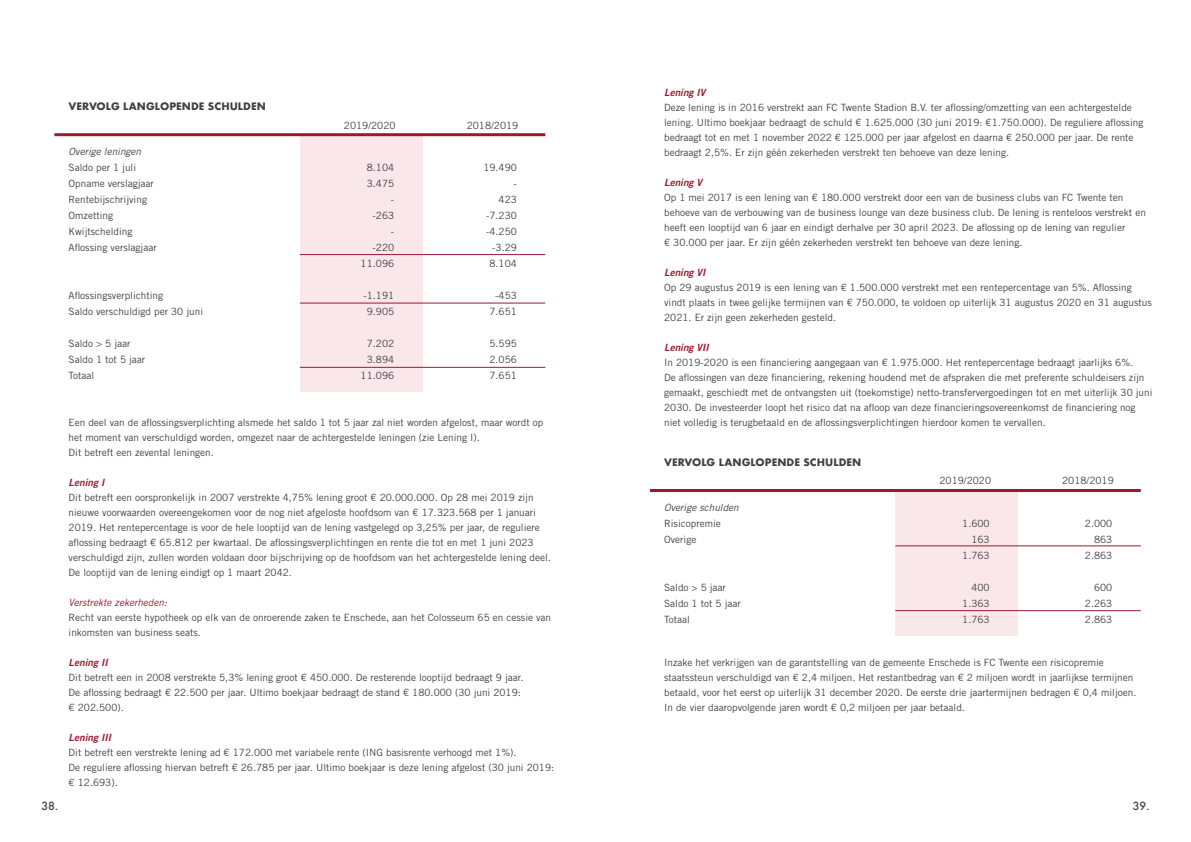
<style>
.page{position:relative;width:1191px;height:842px;background:#fff}
.page>*{position:absolute;margin:0;border:0;box-sizing:border-box;transform-origin:0 0}
.t1{font:500 11px "Futura";color:#424241}
.t2{font:10px/16px "Trade Gothic LT Std";color:#424241}
.t3{font:10px "Trade Gothic LT Std Bd 2 Obl";color:#9c182f}
.t4{font:700 10px "Futura";color:#424241}
.t5{font:italic 10px "Trade Gothic LT Std";color:#424241}
.t6{font:italic 10px "Trade Gothic LT Std";color:#9c182f}
.s1{color:#9c182f}
</style>
<div class="page">
<div style="left:300px;top:136px;width:122px;height:255px;background:#fae7ea"></div>
<hr style="left:54px;top:133px;width:491px;height:3px;background:#9c182f">
<hr style="left:300px;top:254px;width:245px;height:1px;background:#9c182f">
<hr style="left:300px;top:303px;width:245px;height:1px;background:#9c182f">
<hr style="left:300px;top:367px;width:245px;height:1px;background:#9c182f">
<div style="left:895px;top:492px;width:123px;height:144px;background:#fae7ea"></div>
<hr style="left:650px;top:489px;width:490px;height:3px;background:#9c182f">
<hr style="left:895px;top:545px;width:245px;height:1px;background:#9c182f">
<hr style="left:895px;top:610px;width:245px;height:1px;background:#9c182f">
<p class="t4" style="left:69px;top:99px;width:199px">VERVOLG LANGLOPENDE SCHULDEN</p>
<p class="t5" style="left:69px;top:145px;width:74px">Overige leningen</p>
<p class="t2" style="left:69px;top:159px;width:90px">Saldo per 1 juli<br>Opname verslagjaar<br>Rentebijschrijving<br>Omzetting<br>Kwijtschelding<br>Aflossing verslagjaar</p>
<p class="t2" style="left:69px;top:287px;width:136px">Aflossingsverplichting<br>Saldo verschuldigd per 30 juni</p>
<p class="t2" style="left:69px;top:335px;width:78px">Saldo &gt; 5 jaar<br>Saldo 1 tot 5 jaar<br>Totaal</p>
<p class="t2" style="left:344px;top:117px;width:53px">2019/2020</p>
<p class="t2" style="left:467px;top:117px;width:53px">2018/2019</p>
<p class="t2" style="left:360px;top:159px;width:35px;text-align:right">8.104<br>3.475<br>-<br>-263<br>-<br>-220<br>11.096</p>
<p class="t2" style="left:363px;top:287px;width:32px;text-align:center">-1.191<br>9.905</p>
<p class="t2" style="left:360px;top:335px;width:35px;text-align:right">7.202<br>3.894<br>11.096</p>
<p class="t2" style="left:483px;top:159px;width:35px;text-align:right">19.490 -<br>423 -7.230 -4.250 -3.29<br>8.104</p>
<p class="t2" style="left:489px;top:287px;width:29px;text-align:center">-453<br>7.651</p>
<p class="t2" style="left:489px;top:335px;width:29px;text-align:justify">5.595<br>2.056<br>7.651</p>
<p class="t2" style="left:69px;top:415px;width:476px;line-height:15px">Een deel van de aflossingsverplichting alsmede het saldo 1 tot 5 jaar zal niet worden afgelost, maar wordt op het moment van verschuldigd worden, omgezet naar de achtergestelde leningen (zie Lening I).<br>Dit betreft een zevental leningen.</p>
<p class="t3" style="left:69px;top:476px;width:37px">Lening I</p>
<p class="t2" style="left:69px;top:490px;width:484px;line-height:15px">Dit betreft een oorspronkelijk in 2007 verstrekte 4,75% lening groot € 20.000.000. Op 28 mei 2019 zijn nieuwe voorwaarden overeengekomen voor de nog niet afgeloste hoofdsom van € 17.323.568 per 1 januari 2019. Het rentepercentage is voor de hele looptijd van de lening vastgelegd op 3,25% per jaar, de reguliere aflossing bedraagt € 65.812 per kwartaal. De aflossingsverplichtingen en rente die tot en met 1 juni 2023 verschuldigd zijn, zullen worden voldaan door bijschrijving op de hoofdsom van het achtergestelde lening deel.<br>De looptijd van de lening eindigt op 1 maart 2042.</p>
<p class="t6" style="left:69px;top:596px;width:100px">Verstrekte zekerheden:</p>
<p class="t2" style="left:69px;top:610px;width:484px;line-height:15px">Recht van eerste hypotheek op elk van de onroerende zaken te Enschede, aan het Colosseum 65 en cessie van inkomsten van business seats.</p>
<p class="t3" style="left:69px;top:656px;width:41px">Lening II</p>
<p class="t2" style="left:69px;top:670px;width:456px;line-height:15px">Dit betreft een in 2008 verstrekte 5,3% lening groot € 450.000. De resterende looptijd bedraagt 9 jaar.<br>De aflossing bedraagt € 22.500 per jaar. Ultimo boekjaar bedraagt de stand € 180.000 (30 juni 2019: € 202.500).</p>
<p class="t3" style="left:69px;top:731px;width:44px">Lening III</p>
<p class="t2" style="left:69px;top:745px;width:487px;line-height:15px">Dit betreft een verstrekte lening ad € 172.000 met variabele rente (ING basisrente verhoogd met 1%).<br>De reguliere aflossing hiervan betreft € 26.785 per jaar. Ultimo boekjaar is deze lening afgelost (30 juni 2019: € 12.693).</p>
<p class="t3" style="left:664px;top:86px;width:43px">Lening IV</p>
<p class="t2" style="left:664px;top:100px;width:481px;line-height:15px">Deze lening is in 2016 verstrekt aan FC Twente Stadion B.V. ter aflossing/omzetting van een achtergestelde lening. Ultimo boekjaar bedraagt de schuld € 1.625.000 (30 juni 2019: €1.750.000). De reguliere aflossing bedraagt tot en met 1 november 2022 € 125.000 per jaar afgelost en daarna € 250.000 per jaar. De rente bedraagt 2,5%. Er zijn géén zekerheden verstrekt ten behoeve van deze lening.</p>
<p class="t3" style="left:664px;top:176px;width:40px">Lening V</p>
<p class="t2" style="left:664px;top:190px;width:483px;line-height:15px">Op 1 mei 2017 is een lening van € 180.000 verstrekt door een van de business clubs van FC Twente ten behoeve van de verbouwing van de business lounge van deze business club. De lening is renteloos verstrekt en heeft een looptijd van 6 jaar en eindigt derhalve per 30 april 2023. De aflossing op de lening van regulier<br>€ 30.000 per jaar. Er zijn géén zekerheden verstrekt ten behoeve van deze lening.</p>
<p class="t3" style="left:664px;top:266px;width:43px">Lening VI</p>
<p class="t2" style="left:664px;top:280px;width:489px;line-height:15px">Op 29 augustus 2019 is een lening van € 1.500.000 verstrekt met een rentepercentage van 5%. Aflossing vindt plaats in twee gelijke termijnen van € 750.000, te voldoen op uiterlijk 31 augustus 2020 en 31 augustus<br>2021. Er zijn geen zekerheden gesteld.</p>
<p class="t3" style="left:664px;top:341px;width:46px">Lening VII</p>
<p class="t2" style="left:664px;top:355px;width:490px;line-height:15px">In 2019-2020 is een financiering aangegaan van € 1.975.000. Het rentepercentage bedraagt jaarlijks 6%.<br>De aflossingen van deze financiering, rekening houdend met de afspraken die met preferente schuldeisers zijn gemaakt, geschiedt met de ontvangsten uit (toekomstige) netto-transfervergoedingen tot en met uiterlijk 30 juni 2030. De investeerder loopt het risico dat na afloop van deze financieringsovereenkomst de financiering nog niet volledig is terugbetaald en de aflossingsverplichtingen hierdoor komen te vervallen.</p>
<p class="t4" style="left:664px;top:455px;width:199px">VERVOLG LANGLOPENDE SCHULDEN</p>
<p class="t5" style="left:664px;top:501px;width:76px">Overige schulden</p>
<p class="t2" style="left:664px;top:515px;width:58px">Risicopremie<br>Overige</p>
<p class="t2" style="left:664px;top:579px;width:78px">Saldo &gt; 5 jaar<br>Saldo 1 tot 5 jaar<br>Totaal</p>
<p class="t2" style="left:939px;top:473px;width:53px">2019/2020</p>
<p class="t2" style="left:1062px;top:473px;width:53px">2018/2019</p>
<p class="t2" style="left:962px;top:515px;width:29px;text-align:right">1.600<br>163<br>1.763</p>
<p class="t2" style="left:962px;top:579px;width:29px;text-align:justify;text-indent:9px">400<br>1.363<br>1.763</p>
<p class="t2" style="left:1085px;top:515px;width:29px;text-align:right">2.000<br>863<br>2.863</p>
<p class="t2" style="left:1085px;top:579px;width:29px;text-align:justify;text-indent:9px">600<br>2.263<br>2.863</p>
<p class="t2" style="left:664px;top:655px;width:474px;line-height:15px">Inzake het verkrijgen van de garantstelling van de gemeente Enschede is FC Twente een risicopremie staatssteun verschuldigd van € 2,4 miljoen. Het restantbedrag van € 2 miljoen wordt in jaarlijkse termijnen betaald, voor het eerst op uiterlijk 31 december 2020. De eerste drie jaartermijnen bedragen € 0,4 miljoen.<br>In de vier daaropvolgende jaren wordt € 0,2 miljoen per jaar betaald.</p>
<p class="t1" style="left:41px;top:798px;width:18px">38<span class="s1">.</span></p>
<p class="t1" style="left:1132px;top:798px;width:18px">39<span class="s1">.</span></p>
</div>
